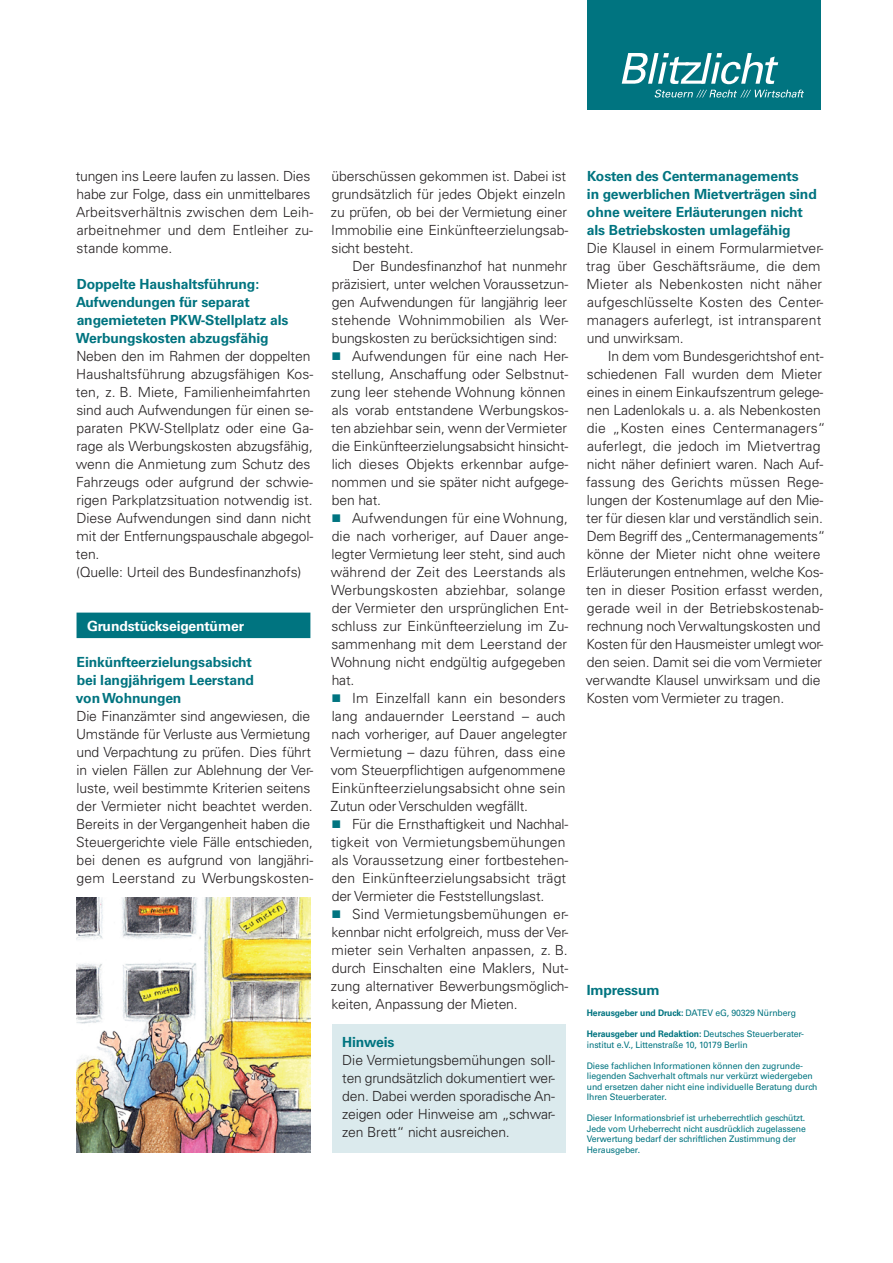
<style>
.page{position:relative;width:893px;height:1263px;background:#fff}
.page>*{position:absolute;margin:0;border:0;box-sizing:border-box;transform-origin:0 0}
.t1{font:300 13.95px/18px "Univers LT Std";letter-spacing:-.01em;color:#231f20}
.t2{font:300 13.95px/18px "Univers LT Std";letter-spacing:.01em;color:#231f20}
.t3{font:700 13.95px/18px "Univers LT Std";letter-spacing:-.01em;color:#007480}
.t4{font:700 13.95px "Univers LT Std";letter-spacing:-.01em;color:#fff}
.t5{font:9px/10.5px "Univers LT Std";letter-spacing:-.01em;color:#007480;scale:.96 1}
.s1{font-weight:700}
</style>
<div class="page">
<div style="left:587px;top:0;width:234px;height:110px;background:#007480"></div>
<svg style="left:622px;top:53px;width:156px;height:31px"></svg>
<svg style="left:655px;top:90px;width:149px;height:8px"></svg>
<div style="left:332px;top:1024px;width:234px;height:128px;background:#dbeaed"></div>
<div style="left:77px;top:613px;width:233px;height:25px;background:#007480"></div>
<img style="left:77px;top:898px;width:234px;height:254px">
<p class="t1" style="left:76px;top:167px;width:239px">tungen ins Leere laufen zu lassen. Dies habe zur Folge, dass ein unmittelbares Arbeitsverhältnis zwischen dem Leih&shy;arbeitnehmer und dem Entleiher zu&shy;stande komme.</p>
<p class="t3" style="left:76px;top:275px;width:214px">Doppelte Haushaltsführung:<br>Aufwendungen für separat angemieteten PKW-Stellplatz als<br>Werbungskosten abzugsfähig</p>
<p class="t1" style="left:76px;top:347px;width:239px">Neben den im Rahmen der doppelten Haushaltsführung abzugsfähigen Kos&shy;ten, z. B. Miete, Familienheimfahrten sind auch Aufwendungen für einen se&shy;paraten PKW-Stellplatz oder eine Ga&shy;rage als Werbungskosten abzugsfähig, wenn die Anmietung zum Schutz des Fahrzeugs oder aufgrund der schwie&shy;rigen Parkplatzsituation notwendig ist.<br>Diese Aufwendungen sind dann nicht mit der Entfernungspauschale abgegol&shy;ten.<br>(Quelle: Urteil des Bundesfinanzhofs)</p>
<p class="t4" style="left:87px;top:617px;width:158px">Grundstückseigentümer</p>
<p class="t3" style="left:76px;top:653px;width:179px">Einkünfteerzielungsabsicht bei langjährigem Leerstand von Wohnungen</p>
<p class="t1" style="left:76px;top:707px;width:239px">Die Finanzämter sind angewiesen, die Umstände für Verluste aus Vermietung und Verpachtung zu prüfen. Dies führt in vielen Fällen zur Ablehnung der Ver&shy;luste, weil bestimmte Kriterien seitens der Vermieter nicht beachtet werden.<br>Bereits in der Vergangenheit haben die Steuergerichte viele Fälle entschieden, bei denen es aufgrund von langjähri&shy;gem Leerstand zu Werbungskosten-</p>
<p class="t1" style="left:331px;top:167px;width:239px">überschüssen gekommen ist. Dabei ist grundsätzlich für jedes Objekt einzeln zu prüfen, ob bei der Vermietung einer Immobilie eine Einkünfteerzielungsab&shy;sicht besteht.</p>
<p class="t1" style="left:352px;top:257px;width:216px">Der Bundesfinanzhof hat nunmehr</p>
<p class="t1" style="left:332px;top:275px;width:238px">präzisiert, unter welchen Voraussetzun-</p>
<p class="t1" style="left:332px;top:293px;width:237px">gen Aufwendungen für langjährig leer</p>
<p class="t2" style="left:332px;top:311px;width:238px">stehende Wohnimmobilien als Wer-</p>
<p class="t1" style="left:332px;top:329px;width:227px">bungskosten zu berücksichtigen sind:</p>
<p class="t1" style="left:352px;top:347px;width:218px">Aufwendungen für eine nach Her-</p>
<p class="t1" style="left:332px;top:365px;width:238px">stellung, Anschaffung oder Selbstnut-</p>
<p class="t1" style="left:331px;top:383px;width:236px">zung leer stehende Wohnung können</p>
<p class="t1" style="left:332px;top:401px;width:238px">als vorab entstandene Werbungskos-</p>
<p class="t1" style="left:331px;top:419px;width:238px">ten abziehbar sein, wenn der Vermieter</p>
<p class="t1" style="left:332px;top:437px;width:238px">die Einkünfteerzielungsabsicht hinsicht-</p>
<p class="t1" style="left:332px;top:455px;width:238px">lich dieses Objekts erkennbar aufge-</p>
<p class="t1" style="left:332px;top:473px;width:238px">nommen und sie später nicht aufgege-</p>
<p class="t1" style="left:332px;top:491px;width:51px">ben hat.</p>
<p class="t2" style="left:352px;top:509px;width:218px">Aufwendungen für eine Wohnung,</p>
<p class="t2" style="left:332px;top:527px;width:238px">die nach vorheriger, auf Dauer ange-</p>
<p class="t1" style="left:332px;top:545px;width:235px">legter Vermietung leer steht, sind auch</p>
<p class="t2" style="left:331px;top:563px;width:236px">während der Zeit des Leerstands als</p>
<p class="t2" style="left:331px;top:581px;width:236px">Werbungskosten abziehbar, solange</p>
<p class="t1" style="left:332px;top:599px;width:238px">der Vermieter den ursprünglichen Ent-</p>
<p class="t1" style="left:332px;top:617px;width:238px">schluss zur Einkünfteerzielung im Zu-</p>
<p class="t1" style="left:332px;top:635px;width:237px">sammenhang mit dem Leerstand der</p>
<p class="t1" style="left:331px;top:653px;width:236px">Wohnung nicht endgültig aufgegeben</p>
<p class="t1" style="left:332px;top:671px;width:24px">hat.</p>
<p class="t2" style="left:352px;top:689px;width:215px">Im Einzelfall kann ein besonders</p>
<p class="t2" style="left:332px;top:707px;width:235px">lang andauernder Leerstand – auch</p>
<p class="t1" style="left:332px;top:725px;width:237px">nach vorheriger, auf Dauer angelegter</p>
<p class="t2" style="left:330px;top:743px;width:237px">Vermietung – dazu führen, dass eine</p>
<p class="t1" style="left:331px;top:761px;width:236px">vom Steuerpflichtigen aufgenommene</p>
<p class="t2" style="left:331px;top:779px;width:236px">Einkünfteerzielungsabsicht ohne sein</p>
<p class="t1" style="left:330px;top:797px;width:199px">Zutun oder Verschulden wegfällt.</p>
<p class="t1" style="left:352px;top:815px;width:218px">Für die Ernsthaftigkeit und Nachhal-</p>
<p class="t2" style="left:331px;top:833px;width:236px">tigkeit von Vermietungsbemühungen</p>
<p class="t1" style="left:332px;top:851px;width:238px">als Voraussetzung einer fortbestehen-</p>
<p class="t2" style="left:332px;top:869px;width:236px">den Einkünfteerzielungsabsicht trägt</p>
<p class="t1" style="left:332px;top:887px;width:214px">der Vermieter die Feststellungslast.</p>
<p class="t2" style="left:352px;top:905px;width:218px">Sind Vermietungsbemühungen er-</p>
<p class="t1" style="left:332px;top:923px;width:238px">kennbar nicht erfolgreich, muss der Ver-</p>
<p class="t1" style="left:332px;top:941px;width:238px">mieter sein Verhalten anpassen, z. B.</p>
<p class="t1" style="left:332px;top:959px;width:238px">durch Einschalten eine Maklers, Nut-</p>
<p class="t1" style="left:331px;top:977px;width:239px">zung alternativer Bewerbungsmöglich-</p>
<p class="t1" style="left:332px;top:995px;width:188px">keiten, Anpassung der Mieten.</p>
<p class="t3" style="left:342px;top:1033px;width:54px">Hinweis</p>
<p class="t1" style="left:342px;top:1051px;width:214px;text-align:justify">Die Vermietungsbemühungen soll&shy;ten grundsätzlich dokumentiert wer&shy;den. Dabei werden sporadische An&shy;zeigen oder Hinweise am „schwar&shy;zen Brett“ nicht ausreichen.</p>
<p class="t3" style="left:587px;top:167px;width:231px">Kosten des Centermanagements<br>in gewerblichen Mietverträgen sind ohne weitere Erläuterungen nicht als Betriebskosten umlagefähig</p>
<p class="t2" style="left:586px;top:239px;width:239px">Die Klausel in einem Formularmietver&shy;trag über Geschäftsräume, die dem Mieter als Nebenkosten nicht näher aufgeschlüsselte Kosten des Center&shy;managers auferlegt, ist intransparent und unwirksam.</p>
<p class="t1" style="left:586px;top:347px;width:241px;text-indent:22px">In dem vom Bundesgerichtshof ent&shy;schiedenen Fall wurden dem Mieter eines in einem Einkaufszentrum gelege&shy;nen Ladenlokals u. a. als Nebenkosten die „Kosten eines Centermanagers“ auferlegt, die jedoch im Mietvertrag nicht näher definiert waren. Nach Auf&shy;fassung des Gerichts müssen Rege&shy;lungen der Kostenumlage auf den Mie&shy;ter für diesen klar und verständlich sein.<br>Dem Begriff des „Centermanagements“ könne der Mieter nicht ohne weitere Erläuterungen entnehmen, welche Kos&shy;ten in dieser Position erfasst werden, gerade weil in der Betriebskostenab&shy;rechnung noch Verwaltungskosten und Kosten für den Hausmeister umlegt wor&shy;den seien. Damit sei die vom Vermieter verwandte Klausel unwirksam und die Kosten vom Vermieter zu tragen.</p>
<p class="t3" style="left:587px;top:981px;width:74px">Impressum</p>
<p class="t5" style="left:587px;top:1008px;width:219px"><span class="s1">Herausgeber und Druck:</span> DATEV eG, 90329 Nürnberg</p>
<p class="t5" style="left:587px;top:1029px;width:228px"><span class="s1">Herausgeber und Redaktion:</span> Deutsches Steuerberater&shy;institut e.V., Littenstraße 10, 10179 Berlin</p>
<p class="t5" style="left:587px;top:1060px;width:242px">Diese fachlichen Informationen können den zugrunde&shy;liegenden Sachverhalt oftmals nur verkürzt wiedergeben und ersetzen daher nicht eine individuelle Beratung durch Ihren Steuerberater.</p>
<p class="t5" style="left:587px;top:1113px;width:230px">Dieser Informationsbrief ist urheberrechtlich geschützt.<br>Jede vom Urheberrecht nicht ausdrücklich zugelassene Verwertung bedarf der schriftlichen Zustimmung der Herausgeber.</p>
</div>
